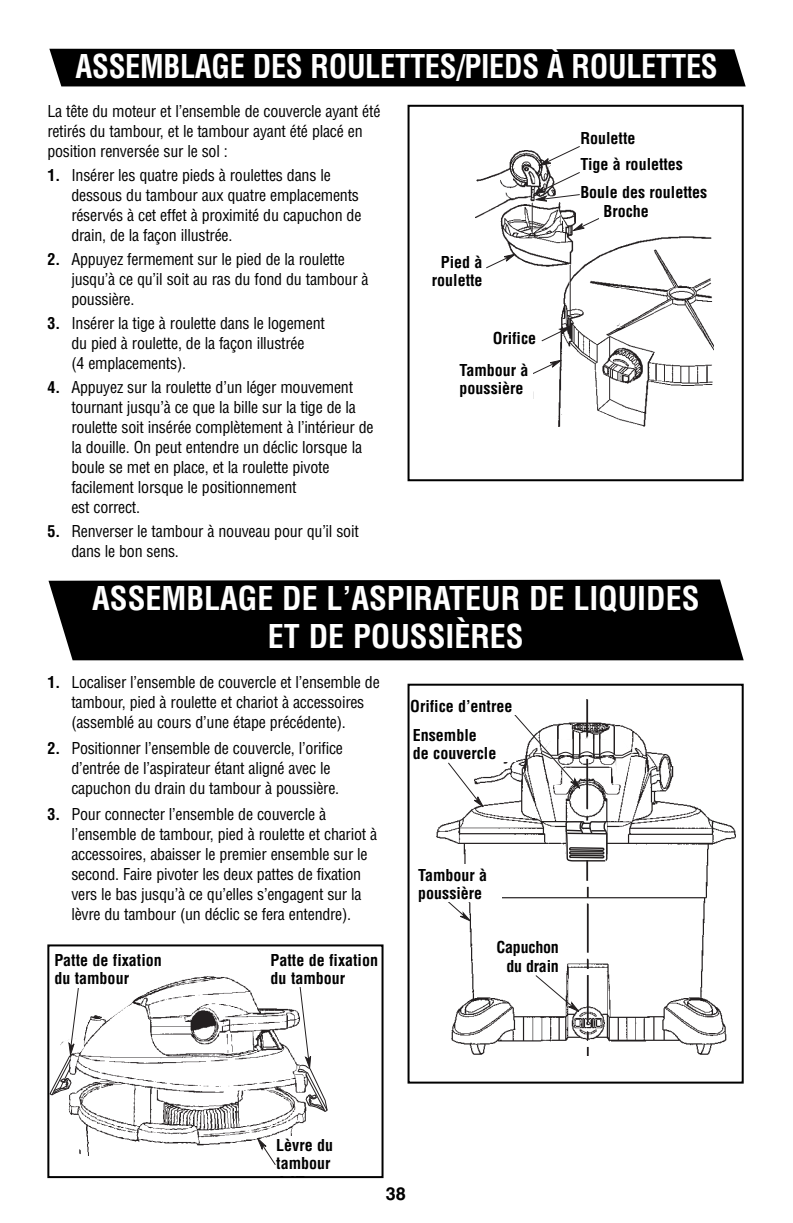
<style>
.page{position:relative;width:793px;height:1223px;background:#fff}
.page>*{position:absolute;margin:0;border:0;box-sizing:border-box;transform-origin:0 0}
.t1{font:700 condensed 32px/38.4px "Helvetica";color:#fff;text-align:center}
.t2{font:700 condensed 32px "Helvetica";color:#fff;scale:.95 1}
.t3{font:700 18px/18px "Helvetica";color:#231f20}
.t4{font:700 18px "Helvetica";color:#000}
.t5{font:700 17.2px/17px "Helvetica";color:#231f20}
.t6{font:condensed 16px/20px "Helvetica";letter-spacing:-.015em;color:#000}
.t7{font:700 condensed 16px/18px "Helvetica";color:#000}
.s1{font-weight:700}
</style>
<div class="page">
<img style="left:68px;top:977px;width:238px;height:178px">
<svg style="left:257px;top:1138px;width:19px;height:27px"></svg>
<svg style="left:50px;top:980px;width:98px;height:116px"></svg>
<svg style="left:298px;top:986px;width:30px;height:126px"></svg>
<div style="left:47px;top:944px;width:336px;height:234px;border:2px solid #000"></div>
<img style="left:436px;top:700px;width:300px;height:355px">
<svg style="left:565px;top:820px;width:45px;height:42px"></svg>
<svg style="left:506px;top:706px;width:126px;height:82px"></svg>
<svg style="left:447px;top:762px;width:36px;height:45px"></svg>
<svg style="left:445px;top:902px;width:25px;height:19px"></svg>
<svg style="left:535px;top:975px;width:44px;height:36px"></svg>
<div style="left:407px;top:684px;width:336px;height:399px;border:2px solid #000"></div>
<div style="left:49px;top:49px;width:696px;height:37px;background:#000"></div>
<img style="left:475px;top:150px;width:238px;height:276px">
<svg style="left:539px;top:146px;width:41px;height:20px"></svg>
<svg style="left:534px;top:172px;width:46px;height:29px"></svg>
<svg style="left:573px;top:216px;width:30px;height:15px"></svg>
<svg style="left:485px;top:254px;width:30px;height:15px"></svg>
<svg style="left:541px;top:326px;width:30px;height:16px"></svg>
<svg style="left:531px;top:360px;width:30px;height:15px"></svg>
<div style="left:407px;top:105px;width:336px;height:376px;border:2px solid #000"></div>
<div style="left:410px;top:695px;width:115px;height:20px;background:#fff"></div>
<div style="left:413px;top:723px;width:102px;height:39px;background:#fff"></div>
<div style="left:418px;top:864px;width:83px;height:38px;background:#fff"></div>
<div style="left:485px;top:941px;width:69px;height:26px;background:#fff"></div>
<div style="left:483px;top:961px;width:52px;height:27px;background:#fff"></div>
<div style="left:53px;top:950px;width:89px;height:37px;background:#fff"></div>
<div style="left:271px;top:950px;width:108px;height:36px;background:#fff"></div>
<div style="left:276px;top:1136px;width:95px;height:40px;background:#fff"></div>
<div style="left:48px;top:579px;width:695px;height:81px;background:#000"></div>
<div style="left:580px;top:132px;width:148px;height:72px;background:#fff"></div>
<div style="left:421px;top:256px;width:61px;height:41px;background:#fff"></div>
<div style="left:459px;top:364px;width:74px;height:40px;background:#fff"></div>
<div style="left:599px;top:205px;width:55px;height:23px;background:#fff"></div>
<div style="left:443px;top:332px;width:93px;height:22px;background:#fff"></div>
<h1 class="t2" style="left:76px;top:48px;width:677px">ASSEMBLAGE DES ROULETTES/PIEDS À ROULETTES</h1>
<p class="t6" style="left:47px;top:102px;width:334px">La tête du moteur et l’ensemble de couvercle ayant été retirés du tambour, et le tambour ayant été placé en position renversée sur le sol :</p>
<p class="t6" style="left:71px;top:166px;width:291px;text-indent:-24px"><span class="s1">1.</span> Insérer les quatre pieds à roulettes dans le dessous du tambour aux quatre emplacements réservés à cet effet à proximité du capuchon de drain, de la façon illustrée.</p>
<p class="t6" style="left:71px;top:250px;width:299px;text-indent:-24px"><span class="s1">2.</span> Appuyez fermement sur le pied de la roulette jusqu’à ce qu’il soit au ras du fond du tambour à poussière.</p>
<p class="t6" style="left:71px;top:314px;width:255px;text-indent:-24px"><span class="s1">3.</span> Insérer la tige à roulette dans le logement du pied à roulette, de la façon illustrée<br>(4 emplacements).</p>
<p class="t6" style="left:71px;top:378px;width:304px;text-indent:-24px"><span class="s1">4.</span> Appuyez sur la roulette d’un léger mouvement tournant jusqu’à ce que la bille sur la tige de la roulette soit insérée complètement à l’intérieur de la douille. On peut entendre un déclic lorsque la boule se met en place, et la roulette pivote facilement lorsque le positionnement<br>est correct.</p>
<p class="t6" style="left:71px;top:522px;width:289px;text-indent:-24px"><span class="s1">5.</span> Renverser le tambour à nouveau pour qu’il soit dans le bon sens.</p>
<p class="t7" style="left:432px;top:253px;width:52px;text-align:center">Pied à roulette</p>
<p class="t3" style="left:426px;top:262px;width:58px">Caster<br>Foot</p>
<p class="t7" style="left:492px;top:330px;width:45px">Orifice</p>
<p class="t3" style="left:487px;top:326px;width:50px;line-height:33.6px;text-align:center">Hole<br>Dust</p>
<p class="t3" style="left:487px;top:386px;width:48px">Drum</p>
<p class="t7" style="left:459px;top:361px;width:70px">Tambour à poussière</p>
<p class="t7" style="left:580px;top:125px;width:104px;line-height:26px">Roulette<br>Tige à roulettes</p>
<p class="t7" style="left:580px;top:183px;width:128px">Boule des roulettes</p>
<p class="t3" style="left:583px;top:135px;width:107px;line-height:24.2px">Caster<br>Caster Stem<br>Caster Ball</p>
<p class="t3" style="left:605px;top:209px;width:30px">Pin</p>
<p class="t7" style="left:603px;top:203px;width:47px">Broche</p>
<h1 class="t1" style="left:92px;top:579px;width:609px">ASSEMBLAGE DE L’ASPIRATEUR DE LIQUIDES<br>ET DE POUSSIÈRES</h1>
<p class="t6" style="left:71px;top:672px;width:310px;text-indent:-24px"><span class="s1">1.</span> Localiser l’ensemble de couvercle et l’ensemble de tambour, pied à roulette et chariot à accessoires (assemblé au cours d’une étape précédente).</p>
<p class="t6" style="left:71px;top:738px;width:273px;text-indent:-24px"><span class="s1">2.</span> Positionner l’ensemble de couvercle, l’orifice d’entrée de l’aspirateur étant aligné avec le capuchon du drain du tambour à poussière.</p>
<p class="t6" style="left:71px;top:804px;width:307px;text-indent:-24px"><span class="s1">3.</span> Pour connecter l’ensemble de couvercle à l’ensemble de tambour, pied à roulette et chariot à accessoires, abaisser le premier ensemble sur le second. Faire pivoter les deux pattes de fixation vers le bas jusqu’à ce qu’elles s’engagent sur la lèvre du tambour (un déclic se fera entendre).</p>
<p class="t5" style="left:468px;top:699px;width:37px">Inlet</p>
<p class="t7" style="left:410px;top:692px;width:104px;line-height:29.2px">Orifice d’entree<br>Ensemble</p>
<p class="t7" style="left:413px;top:744px;width:85px">de couvercle</p>
<p class="t5" style="left:431px;top:729px;width:82px;line-height:17.6px">Lid<br>Assembly</p>
<p class="t5" style="left:421px;top:866px;width:46px">Dust<br>Drum</p>
<p class="t7" style="left:418px;top:866px;width:70px">Tambour à poussière</p>
<p class="t3" style="left:55px;top:951px;width:50px">Drum<br>Latch</p>
<p class="t3" style="left:277px;top:951px;width:50px">Drum<br>Latch</p>
<p class="t7" style="left:54px;top:951px;width:109px">Patte de fixation du tambour</p>
<p class="t7" style="left:271px;top:951px;width:109px">Patte de fixation du tambour</p>
<p class="t7" style="left:496px;top:937px;width:64px;line-height:19px;text-align:right">Capuchon du drain</p>
<p class="t5" style="left:501px;top:950px;width:45px">Drain<br>Cap</p>
<p class="t7" style="left:276px;top:1136px;width:58px">Lèvre du tambour</p>
<p class="t3" style="left:279px;top:1154px;width:48px">Drum</p>
<p class="t4" style="left:386px;top:1186px;width:21px">38</p>
</div>
